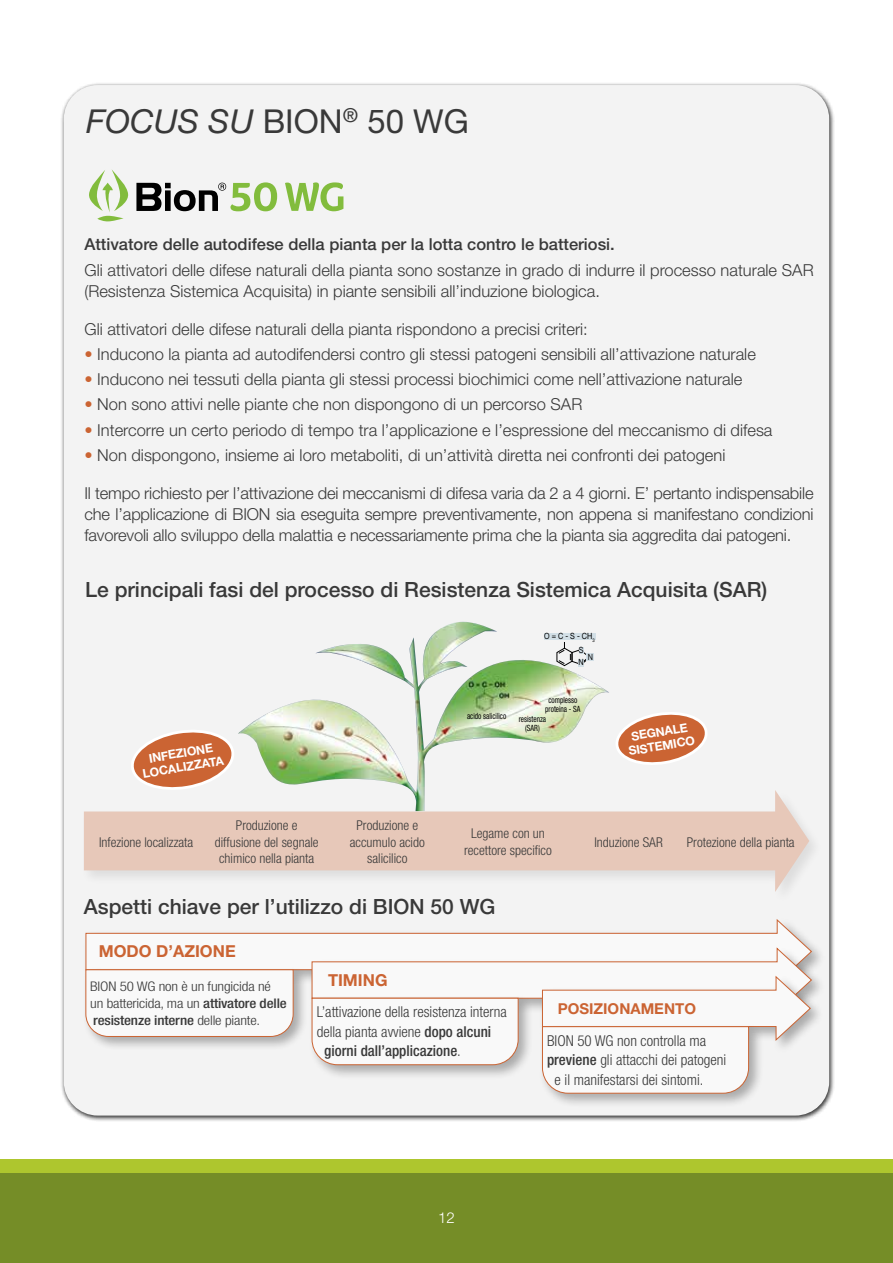
<style>
.page{position:relative;width:893px;height:1263px;background:#fff}
.page>*{position:absolute;margin:0;border:0;box-sizing:border-box;transform-origin:0 0}
.t1{font:33px "Helvetica Neue LT Std";color:#393939}
.t2{font:500 21px "Helvetica Neue LT Std";color:#393939}
.t3{font:300 16.5px/21px "Helvetica Neue LT Std";color:#393939}
.t4{font:500 16.5px "Helvetica Neue LT Std";color:#393939}
.t5{font:700 16.5px "Helvetica Neue LT Std";color:#cb6433}
.t6{font:300 condensed 15px "Helvetica Neue LT Std";color:#393939}
.t7{font:500 condensed 15px "Helvetica Neue LT Std";color:#393939}
.t8{font:700 15px "Helvetica Neue LT Std";color:#cb6433}
.t9{font:300 15px "Helvetica Neue LT Std";color:#fff}
.t10{font:300 condensed 13.5px/16.5px "Helvetica Neue LT Std";color:#393939;text-align:center}
.t11{font:300 condensed 13.35px/17.2px "Helvetica Neue LT Std";letter-spacing:-.01em;color:#393939;scale:1.13 1}
.t12{font:700 12.15px/14.1px "Helvetica Neue LT Std";color:#fff;text-align:center}
.t13{font:condensed 8.55px/9.6px "Helvetica Neue LT Std";color:#000;text-align:center;scale:.85 1}
.t14{font:8.55px "Helvetica Neue LT Std";color:#000;scale:.85 1}
.s1{font-style:italic}
.s2{color:#cb6433}
.s3{font-weight:500}
.s4{font-weight:300}
</style>
<div class="page">
<div style="left:0;top:1159px;width:893px;height:15px;background:#aec62e"></div>
<div style="left:0;top:1174px;width:893px;height:89px;background:#758d27"></div>
<div style="left:60px;top:82px;width:775px;height:1040px;background:#000;opacity:.8"></div>
<div style="left:64px;top:85px;width:765px;height:1030px;background:#f3f3f3;border-radius:34px"></div>
<svg style="left:285px;top:182px;width:58px;height:29px"></svg>
<svg style="left:89px;top:169px;width:40px;height:52px"></svg>
<svg style="left:136px;top:182px;width:141px;height:29px"></svg>
<svg style="left:85px;top:919px;width:727px;height:62px"></svg>
<div style="left:309px;top:946px;width:517px;height:80px;background:#000;opacity:.3"></div>
<div style="left:539px;top:974px;width:286px;height:80px;background:#000;opacity:.3"></div>
<div style="left:83px;top:967px;width:225px;height:84px;background:#000;opacity:.3"></div>
<svg style="left:85px;top:969px;width:209px;height:68px"></svg>
<div style="left:539px;top:1023px;width:225px;height:86px;background:#000;opacity:.3"></div>
<svg style="left:311px;top:947px;width:501px;height:147px"></svg>
<svg style="left:84px;top:790px;width:725px;height:102px;fill:#e7c8b9"></svg>
<svg style="left:616px;top:712px;width:91px;height:53px"></svg>
<img style="left:238px;top:622px;width:371px;height:189px">
<svg style="left:557px;top:642px;width:32px;height:24px"></svg>
<div style="left:544px;top:633px;width:51px;height:7px;background:#d2dfe6"></div>
<div style="left:587px;top:653px;width:7px;height:8px;background:#d2dfe6"></div>
<div style="left:578px;top:659px;width:6px;height:8px;background:#d2dfe6"></div>
<svg style="left:130px;top:730px;width:105px;height:62px"></svg>
<h1 class="t1" style="left:86px;top:102px;width:384px"><span class="s1">FOCUS SU</span> BION<sup>®</sup> 50 WG</h1>
<p class="t4" style="left:84px;top:235px;width:532px">Attivatore delle autodifese della pianta per la lotta contro le batteriosi.</p>
<p class="t3" style="left:84px;top:259px;width:731px">Gli attivatori delle difese naturali della pianta sono sostanze in grado di indurre il processo naturale SAR (Resistenza Sistemica Acquisita) in piante sensibili all’induzione biologica.</p>
<p class="t3" style="left:84px;top:318px;width:505px">Gli attivatori delle difese naturali della pianta rispondono a precisi criteri:</p>
<p class="t3" style="left:84px;top:343px;width:673px"><span class="s2">•</span> Inducono la pianta ad autodifendersi contro gli stessi patogeni sensibili all’attivazione naturale</p>
<p class="t3" style="left:84px;top:368px;width:659px"><span class="s2">•</span> Inducono nei tessuti della pianta gli stessi processi biochimici come nell’attivazione naturale</p>
<p class="t3" style="left:84px;top:394px;width:499px"><span class="s2">•</span> Non sono attivi nelle piante che non dispongono di un percorso SAR</p>
<p class="t3" style="left:84px;top:419px;width:690px"><span class="s2">•</span> Intercorre un certo periodo di tempo tra l’applicazione e l’espressione del meccanismo di difesa</p>
<p class="t3" style="left:84px;top:444px;width:642px"><span class="s2">•</span> Non dispongono, insieme ai loro metaboliti, di un’attività diretta nei confronti dei patogeni</p>
<p class="t3" style="left:84px;top:482px;width:731px;text-align:justify">Il tempo richiesto per l’attivazione dei meccanismi di difesa varia da 2 a 4 giorni. E’ pertanto indispensabile che l’applicazione di BION sia eseguita sempre preventivamente, non appena si manifestano condizioni favorevoli allo sviluppo della malattia e necessariamente prima che la pianta sia aggredita dai patogeni.</p>
<p class="t2" style="left:85px;top:577px;width:684px">Le principali fasi del processo di Resistenza Sistemica Acquisita (SAR)</p>
<p class="t12" style="left:140px;top:752px;width:83px;rotate:-9deg">INFEZIONE<br>LOCALIZZATA</p>
<p class="t14" style="left:544px;top:631px;width:61px">O = C - S - CH<sub>3</sub></p>
<p class="t14" style="left:588px;top:651px;width:8px">N</p>
<p class="t14" style="left:579px;top:657px;width:8px">N</p>
<p class="t14" style="left:579px;top:645px;width:7px">S</p>
<p class="t13" style="left:545px;top:695px;width:43px">complesso proteina - SA</p>
<p class="t13" style="left:467px;top:711px;width:48px">acido salicilico</p>
<p class="t13" style="left:519px;top:714px;width:34px">resistenza (SAR)</p>
<p class="t12" style="left:625px;top:730px;width:68px;rotate:-9deg">SEGNALE<br>SISTEMICO</p>
<p class="t10" style="left:99px;top:833px;width:96px">Infezione localizzata</p>
<p class="t10" style="left:215px;top:817px;width:105px">Produzione e diffusione del segnale chimico nella pianta</p>
<p class="t10" style="left:350px;top:817px;width:76px">Produzione e accumulo acido salicilico</p>
<p class="t10" style="left:464px;top:825px;width:89px">Legame con un recettore specifico</p>
<p class="t10" style="left:594px;top:833px;width:70px">Induzione SAR</p>
<p class="t10" style="left:687px;top:833px;width:109px">Protezione della pianta</p>
<p class="t2" style="left:84px;top:894px;width:413px">Aspetti chiave per l’utilizzo di BION 50 WG</p>
<p class="t5" style="left:99px;top:941px;width:138px">MODO D’AZIONE</p>
<p class="t11" style="left:90px;top:977px;width:175px">BION 50 WG non è un fungicida né un battericida, ma un <span class="s3">attivatore delle resistenze interne</span> delle piante.</p>
<p class="t5" style="left:328px;top:970px;width:61px">TIMING</p>
<p class="t6" style="left:317px;top:1003px;width:192px">L’attivazione della resistenza interna</p>
<p class="t6" style="left:317px;top:1023px;width:176px">della pianta avviene <span class="s3">dopo alcuni</span></p>
<p class="t7" style="left:324px;top:1042px;width:138px">giorni dall’applicazione<span class="s4">.</span></p>
<p class="t8" style="left:558px;top:999px;width:140px">POSIZIONAMENTO</p>
<p class="t6" style="left:547px;top:1032px;width:161px">BION 50 WG non controlla ma</p>
<p class="t6" style="left:547px;top:1051px;width:181px"><span class="s3">previene</span> gli attacchi dei patogeni</p>
<p class="t6" style="left:555px;top:1071px;width:150px">e il manifestarsi dei sintomi.</p>
<p class="t9" style="left:438px;top:1209px;width:18px">12</p>
</div>
